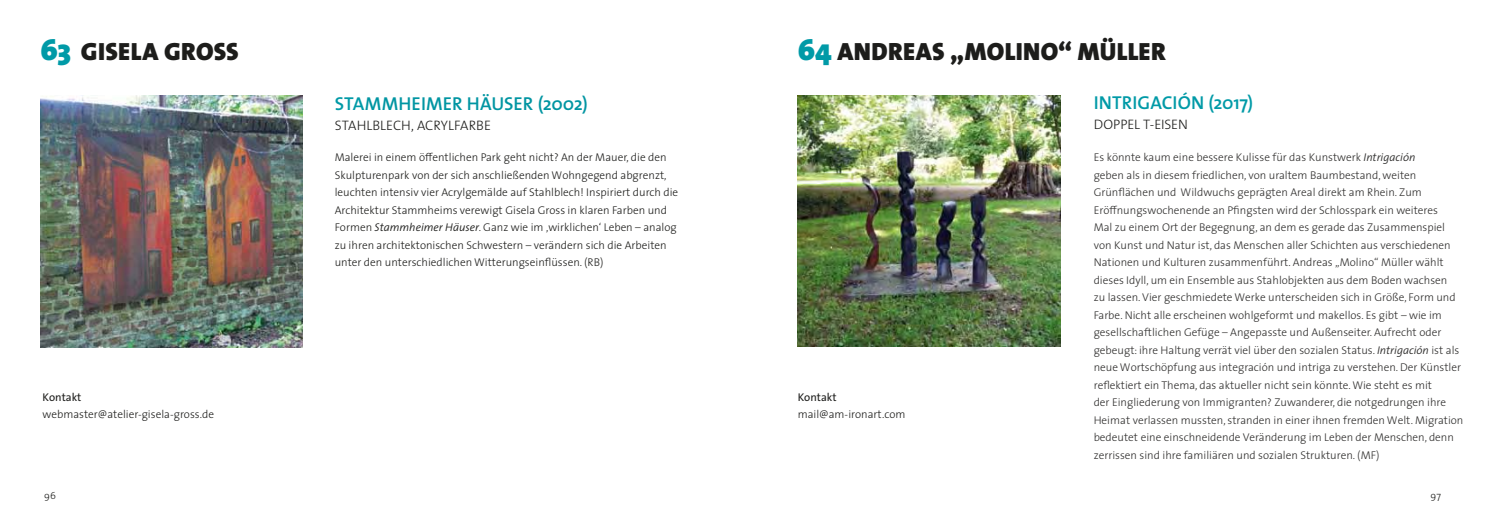
<style>
.page{position:relative;width:1489px;height:525px;background:#fff}
.page>*{position:absolute;margin:0;border:0;box-sizing:border-box;transform-origin:0 0}
.t1{font:900 25px "The Sans";letter-spacing:.015em;color:#1d1d1b}
.t2{font:600 18.75px "The Sans";letter-spacing:.005em;color:#009aa7}
.t3{font:600 18.75px "The Sans";color:#0095a2}
.t4{font:300 13.75px "The Sans";color:#1d1d1b}
.t5{font:300 11.25px/17.5px "The Sans";color:#2e2d2c}
.t6{font:300 11.25px/17.5px "The Sans";color:#1d1d1b}
.t7{font:11.25px "The Sans";color:#1d1d1b}
.t8{font:300 10px "The Sans";color:#1d1d1b}
.s1{font-size:30px;color:#009aa7}
.s2{color:#0095a2}
.s3{font-style:italic}
</style>
<div class="page">
<img style="left:40px;top:96px;width:263px;height:251px">
<img style="left:797px;top:96px;width:262px;height:250px">
<h1 class="t1" style="left:40px;top:31px;width:200px"><span class="s1">63</span> GISELA GROSS</h1>
<p class="t7" style="left:43px;top:388px;width:40px">Kontakt</p>
<p class="t6" style="left:43px;top:404px;width:173px">webmaster@atelier-gisela-gross.de</p>
<h2 class="t2" style="left:335px;top:88px;width:46px">STA<span class="s2">MMH</span></h2>
<h2 class="t3" style="left:411px;top:88px;width:178px">EIMER HÄUSER (2002)</h2>
<p class="t4" style="left:335px;top:114px;width:9px">stahlblech</p>
<p class="t4" style="left:411px;top:114px;width:15px">,acrylfarbe</p>
<p class="t6" style="left:334px;top:148px;width:345px">Malerei in einem öffentlichen Park geht nicht? An der Mauer, die den Skulpturenpark von der sich anschließenden Wohngegend abgrenzt, leuchten intensiv vier Acrylgemälde auf Stahlblech! Inspiriert durch die Architektur Stammheims verewigt Gisela Gross in klaren Farben und Formen <span class="s3">Stammheimer Häuser</span>. Ganz wie im ,wirklichen‘ Leben – analog zu ihren architektonischen Schwestern – verändern sich die Arbeiten unter den unterschiedlichen Witterungseinflüssen. (RB)</p>
<h1 class="t1" style="left:797px;top:30px;width:369px"><span class="s1">64</span> ANDREAS „MOLINO“ MÜLLER</h1>
<h2 class="t2" style="left:1093px;top:87px;width:161px">I NTRIGAC IÓN (2017)</h2>
<p class="t4" style="left:1093px;top:113px;width:9px">doppel</p>
<p class="t4" style="left:1143px;top:113px;width:14px">t-eisen</p>
<p class="t5" style="left:1093px;top:148px;width:371px">Es könnte kaum eine bessere Kulisse für das Kunstwerk <span class="s3">Intrigación<br></span>geben als in diesem friedlichen, von uraltem Baumbestand, weiten Grünflächen und Wildwuchs geprägten Areal direkt am Rhein. Zum Eröffnungswochenende an Pfingsten wird der Schlosspark ein weiteres<br>Mal zu einem Ort der Begegnung, an dem es gerade das Zusammenspiel von Kunst und Natur ist, das Menschen aller Schichten aus verschiedenen Nationen und Kulturen zusammenführt. Andreas „Molino“ Müller wählt dieses Idyll, um ein Ensemble aus Stahlobjekten aus dem Boden wachsen<br>zu lassen. Vier geschmiedete Werke unterscheiden sich in Größe, Form und Farbe. Nicht alle erscheinen wohlgeformt und makellos. Es gibt – wie im gesellschaftlichen Gefüge – Angepasste und Außenseiter. Aufrecht oder gebeugt: ihre Haltung verrät viel über den sozialen Status. <span class="s3">Intrigación</span> ist als neue Wortschöpfung aus integración und intriga zu verstehen. Der Künstler reflektiert ein Thema, das aktueller nicht sein könnte. Wie steht es mit<br>der Eingliederung von Immigranten? Zuwanderer, die notgedrungen ihre Heimat verlassen mussten, stranden in einer ihnen fremden Welt. Migration bedeutet eine einschneidende Veränderung im Leben der Menschen, denn zerrissen sind ihre familiären und sozialen Strukturen. (MF)</p>
<p class="t7" style="left:797px;top:388px;width:40px">Kontakt</p>
<p class="t6" style="left:797px;top:404px;width:109px">mail@am-ironart.com</p>
<p class="t8" style="left:44px;top:487px;width:13px">96</p>
<p class="t8" style="left:1430px;top:487px;width:12px">97</p>
</div>
